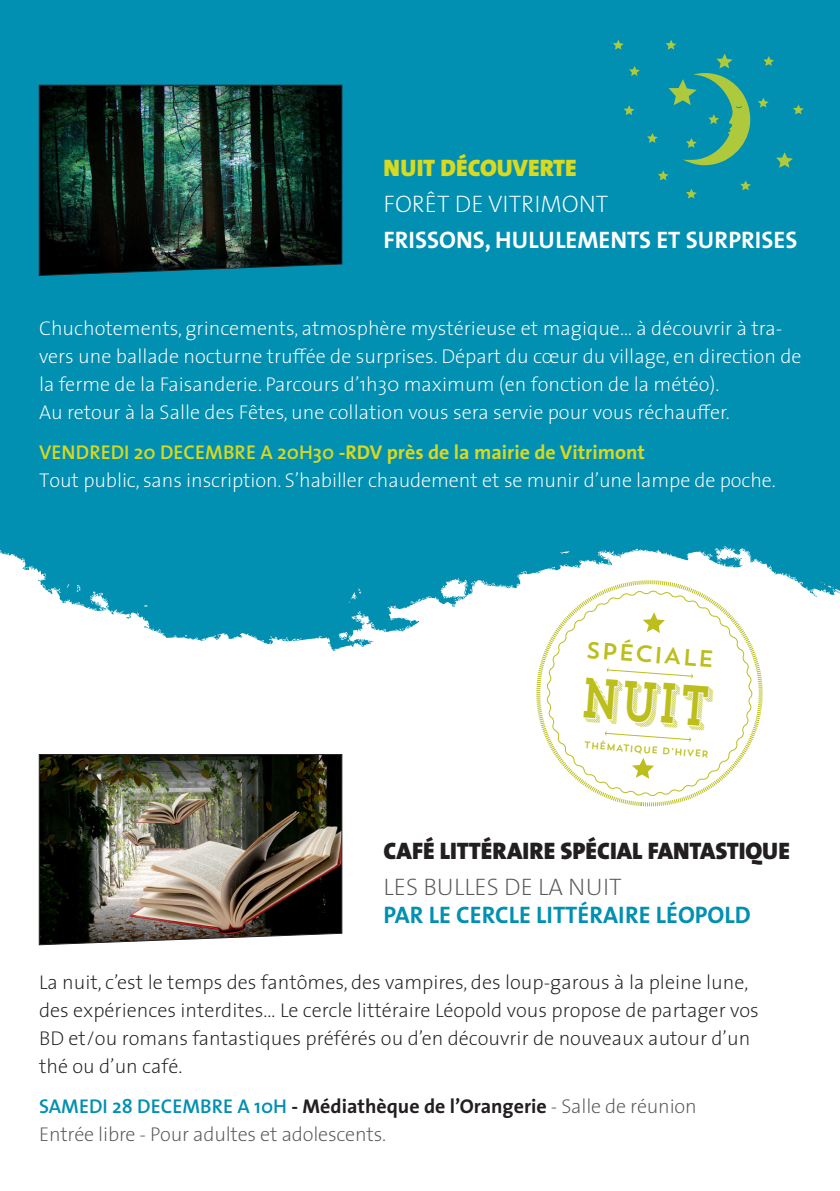
<style>
.page{position:relative;width:840px;height:1191px;background:#fff}
.page>*{position:absolute;margin:0;border:0;box-sizing:border-box;transform-origin:0 0}
.t1{font:56.6px "Trend Slab Four";color:#bcbe1c;scale:.74 1}
.t2{font:900 24px "The Sans 9";color:#231f20}
.t3{font:24px "The Sans 7 Bold Plain";color:#fff}
.t4{font:24px "The Sans 7 Bold Plain";color:#018fb2}
.t5{font:200 24px "The Sans 2";color:#57585a}
.t6{font:200 24px "The Sans 2";color:#fff}
.t7{font:900 24px "The Sans 9";color:#d8d920}
.t8{font:23.4px "Trend Sans One";color:#bcbe1c}
.t9{font:200 20px/28px "The Sans 2";color:#fff}
.t10{font:200 20px/28px "The Sans 2";color:#231f20}
.t11{font:20px "The Sans 7 Bold Plain";color:#231f20}
.t12{font:20px "The Sans 7 Bold Plain";color:#d8d920}
.t13{font:200 20px "The Sans 2";letter-spacing:-.01em;color:#57585a}
.t14{font:9.6px "Trend Sans One";color:#bcbe1c}
.s1{font-family:"The Sans 6";font-weight:600}
.s2{font-family:"The Sans 6";font-weight:600;color:#018fb2}
.s3{font-family:"The Sans 2";font-weight:200;color:#57585a}
</style>
<div class="page">
<div style="left:0;top:0;width:839px;height:456px;background:#018fb2"></div>
<svg style="left:775px;top:152px;width:17px;height:16px"></svg>
<svg style="left:757px;top:98px;width:11px;height:10px"></svg>
<svg style="left:763px;top:56px;width:10px;height:10px"></svg>
<svg style="left:612px;top:40px;width:11px;height:10px"></svg>
<svg style="left:623px;top:105px;width:11px;height:10px"></svg>
<svg style="left:628px;top:66px;width:11px;height:10px"></svg>
<svg style="left:792px;top:104px;width:11px;height:10px"></svg>
<svg style="left:646px;top:40px;width:105px;height:159px;background:#1a97a0"></svg>
<img style="left:39px;top:85px;width:303px;height:191px">
<svg style="left:0;top:456px;width:839px;height:195px;fill:#018fb2"></svg>
<img style="left:39px;top:754px;width:303px;height:191px">
<svg style="left:535px;top:579px;width:228px;height:228px"></svg>
<p class="t7" style="left:383px;top:147px;width:194px">NUIT DÉCOUVERTE</p>
<p class="t6" style="left:383px;top:184px;width:226px">FORÊT DE VITRIMONT</p>
<p class="t3" style="left:383px;top:219px;width:415px">FRISSONS, HULULEMENTS ET SURPRISES</p>
<p class="t9" style="left:39px;top:313px;width:763px">Chuchotements, grincements, atmosphère mystérieuse et magique… à découvrir à tra&shy;vers une ballade nocturne truffée de surprises. Départ du cœur du village, en direction de la ferme de la Faisanderie. Parcours d’1h30 maximum (en fonction de la météo).<br>Au retour à la Salle des Fêtes, une collation vous sera servie pour vous réchauffer.</p>
<p class="t12" style="left:39px;top:435px;width:607px"><span class="s1">VENDREDI 20 DECEMBRE A 20H30</span> -RDV près de la mairie de Vitrimont</p>
<p class="t9" style="left:39px;top:465px;width:738px">Tout public, sans inscription. S’habiller chaudement et se munir d’une lampe de poche.</p>
<p class="t8" style="left:586px;top:634px;width:130px;rotate:4deg">SPÉCIALE</p>
<h1 class="t1" style="left:583px;top:661px;width:178px;rotate:4deg">nuit</h1>
<p class="t14" style="left:584px;top:739px;width:127px;rotate:4deg">THÉMATIQUE D’HIVER</p>
<p class="t2" style="left:383px;top:830px;width:407px">CAFÉ LITTÉRAIRE SPÉCIAL FANTASTIQUE</p>
<p class="t5" style="left:383px;top:866px;width:239px">LES BULLES DE LA NUIT</p>
<p class="t4" style="left:383px;top:895px;width:368px">PAR LE CERCLE LITTÉRAIRE LÉOPOLD</p>
<p class="t10" style="left:39px;top:967px;width:721px">La nuit, c’est le temps des fantômes, des vampires, des loup-garous à la pleine lune, des expériences interdites… Le cercle littéraire Léopold vous propose de partager vos BD et/ou romans fantastiques préférés ou d’en découvrir de nouveaux autour d’un thé ou d’un café.</p>
<p class="t11" style="left:39px;top:1089px;width:658px"><span class="s2">SAMEDI 28 DECEMBRE A 10H</span> - Médiathèque de l’Orangerie <span class="s3">- Salle de réunion</span></p>
<p class="t13" style="left:39px;top:1117px;width:348px">Entrée libre - Pour adultes et adolescents.</p>
</div>
